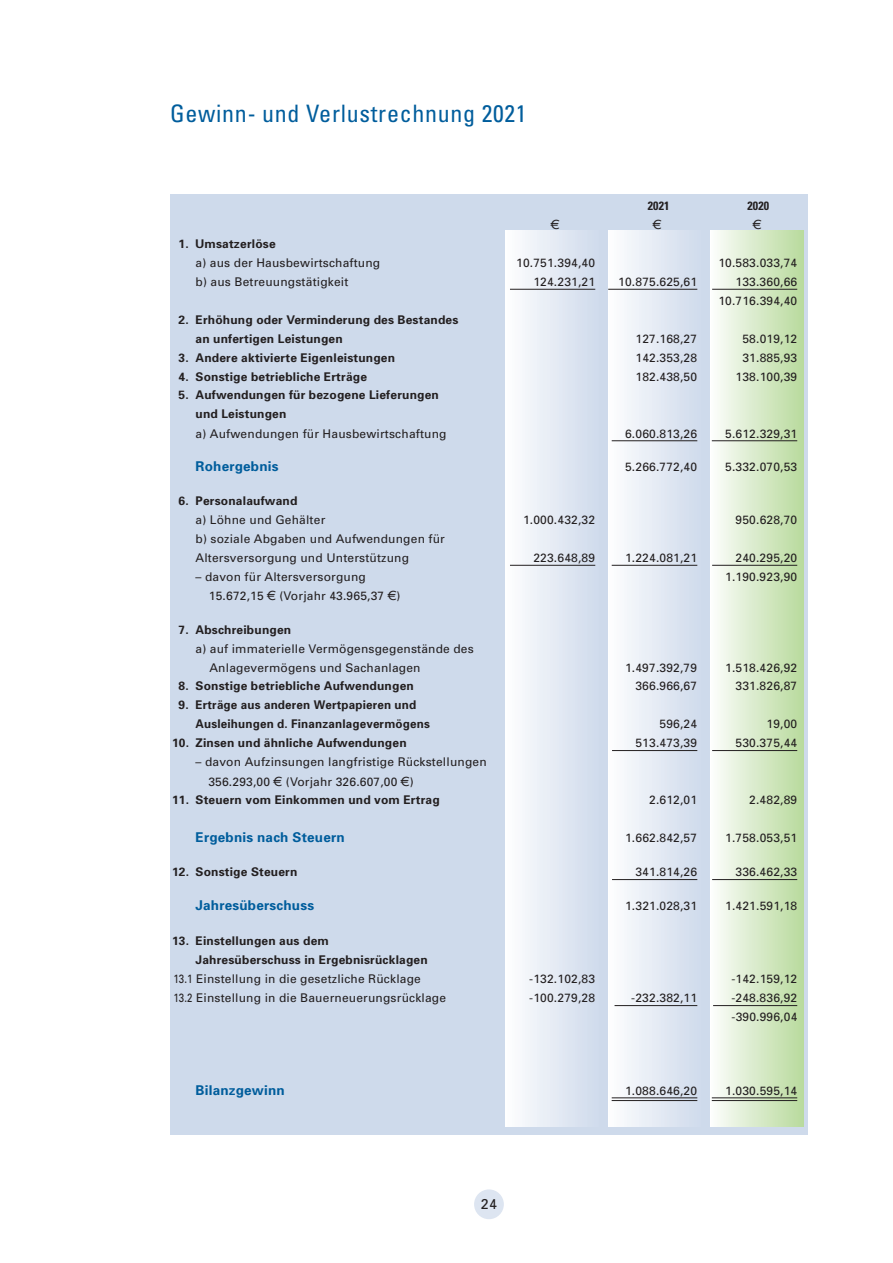
<style>
.page{position:relative;width:893px;height:1263px;background:#fff}
.page>*{position:absolute;margin:0;border:0;box-sizing:border-box;transform-origin:0 0}
.t1{font:condensed 24px "Univers";letter-spacing:.03em;color:#005d9c}
.t2{font:14.25px "Univers";color:#231f20}
.t3{font:700 13.5px "Univers";letter-spacing:.015em;color:#005d9c}
.t4{font:12px/18.8px "Univers";letter-spacing:.015em;color:#231f20}
.t5{font:700 12px/18.8px "Univers";letter-spacing:.015em;color:#231f20}
.t6{font:12px "Univers";letter-spacing:.015em;color:#231f20;scale:.8 1}
.t7{font:700 condensed 12px "Univers";letter-spacing:.015em;color:#231f20}
.t8{font:12px "LT Euro Money";color:#231f20}
.s1{font-family:"LT Euro Money"}
</style>
<div class="page">
<div style="left:474px;top:1189px;width:30px;height:30px;background:#dde5f1;border-radius:50%"></div>
<div style="left:170px;top:194px;width:638px;height:941px;background:#cedaeb"></div>
<div style="left:710px;top:231px;width:94px;height:896px;background:linear-gradient(to right,#fcfdfc,#b8da9d)"></div>
<div style="left:608px;top:231px;width:94px;height:896px;background:linear-gradient(to right,#fdfefe,#cfdaec)"></div>
<div style="left:506px;top:231px;width:93px;height:896px;background:linear-gradient(to right,#fefefe,#cfdaec)"></div>
<hr style="left:510px;top:289px;width:85px;height:1px;background:#231f20">
<hr style="left:608px;top:289px;width:89px;height:1px;background:#231f20">
<hr style="left:712px;top:289px;width:85px;height:1px;background:#231f20">
<hr style="left:612px;top:440px;width:85px;height:1px;background:#231f20">
<hr style="left:712px;top:440px;width:85px;height:1px;background:#231f20">
<hr style="left:510px;top:565px;width:85px;height:1px;background:#231f20">
<hr style="left:612px;top:565px;width:85px;height:1px;background:#231f20">
<hr style="left:712px;top:565px;width:85px;height:1px;background:#231f20">
<hr style="left:612px;top:750px;width:85px;height:1px;background:#231f20">
<hr style="left:712px;top:750px;width:85px;height:1px;background:#231f20">
<hr style="left:612px;top:879px;width:85px;height:1px;background:#231f20">
<hr style="left:712px;top:879px;width:85px;height:1px;background:#231f20">
<hr style="left:615px;top:1005px;width:82px;height:1px;background:#231f20">
<hr style="left:713px;top:1005px;width:84px;height:1px;background:#231f20">
<hr style="left:612px;top:1097px;width:85px;height:1px;background:#231f20">
<hr style="left:712px;top:1097px;width:85px;height:1px;background:#231f20">
<hr style="left:612px;top:1100px;width:85px;height:1px;background:#231f20">
<hr style="left:712px;top:1100px;width:85px;height:1px;background:#231f20">
<h1 class="t1" style="left:170px;top:98px;width:358px">Gewinn- und Verlustrechnung 2021</h1>
<p class="t7" style="left:648px;top:198px;width:23px">2021</p>
<p class="t7" style="left:747px;top:198px;width:23px">2020</p>
<p class="t8" style="left:551px;top:218px;width:10px">.</p>
<p class="t8" style="left:653px;top:218px;width:10px">.</p>
<p class="t8" style="left:753px;top:218px;width:10px">.</p>
<p class="t5" style="left:179px;top:234px;width:99px">1. Umsatzerlöse</p>
<p class="t4" style="left:196px;top:253px;width:186px">a) aus der Hausbewirtschaftung</p>
<p class="t4" style="left:516px;top:253px;width:80px">10.751.394,40</p>
<p class="t4" style="left:718px;top:253px;width:80px">10.583.033,74</p>
<p class="t4" style="left:196px;top:272px;width:154px">b) aus Betreuungstätigkeit</p>
<p class="t4" style="left:533px;top:272px;width:63px">124.231,21</p>
<p class="t4" style="left:618px;top:272px;width:80px">10.875.625,61</p>
<p class="t4" style="left:718px;top:272px;width:80px;text-align:right">133.360,66<br>10.716.394,40</p>
<p class="t5" style="left:196px;top:309px;width:264px;line-height:19.5px;text-indent:-17px">2. Erhöhung oder Verminderung des Bestandes an unfertigen Leistungen</p>
<p class="t4" style="left:635px;top:329px;width:63px">127.168,27</p>
<p class="t4" style="left:742px;top:329px;width:56px">58.019,12</p>
<p class="t5" style="left:179px;top:348px;width:218px">3. Andere aktivierte Eigenleistungen</p>
<p class="t4" style="left:635px;top:348px;width:63px">142.353,28</p>
<p class="t4" style="left:742px;top:348px;width:56px">31.885,93</p>
<p class="t5" style="left:179px;top:366px;width:190px">4. Sonstige betriebliche Erträge</p>
<p class="t4" style="left:635px;top:367px;width:63px">182.438,50</p>
<p class="t4" style="left:736px;top:367px;width:63px">138.100,39</p>
<p class="t5" style="left:196px;top:385px;width:245px;text-indent:-17px">5. Aufwendungen für bezogene Lieferungen und Leistungen</p>
<p class="t4" style="left:196px;top:424px;width:252px">a) Aufwendungen für Hausbewirtschaftung</p>
<p class="t4" style="left:625px;top:424px;width:74px">6.060.813,26</p>
<p class="t4" style="left:725px;top:424px;width:74px">5.612.329,31</p>
<p class="t3" style="left:196px;top:458px;width:85px">Rohergebnis</p>
<p class="t4" style="left:625px;top:457px;width:74px">5.266.772,40</p>
<p class="t4" style="left:725px;top:457px;width:74px">5.332.070,53</p>
<p class="t5" style="left:179px;top:491px;width:120px">6. Personalaufwand</p>
<p class="t4" style="left:196px;top:510px;width:131px">a) Löhne und Gehälter</p>
<p class="t4" style="left:523px;top:510px;width:74px">1.000.432,32</p>
<p class="t4" style="left:736px;top:510px;width:63px">950.628,70</p>
<p class="t4" style="left:196px;top:528px;width:251px;line-height:19.5px">b) soziale Abgaben und Aufwendungen für<br>Altersversorgung und Unterstützung</p>
<p class="t4" style="left:533px;top:548px;width:63px">223.648,89</p>
<p class="t4" style="left:625px;top:548px;width:74px">1.224.081,21</p>
<p class="t4" style="left:735px;top:548px;width:63px">240.295,20</p>
<p class="t4" style="left:196px;top:567px;width:172px">– davon für Altersversorgung</p>
<p class="t4" style="left:725px;top:567px;width:74px">1.190.923,90</p>
<p class="t4" style="left:209px;top:586px;width:193px">15.672,15 <span class="s1">.</span> (Vorjahr 43.965,37 <span class="s1">.</span>)</p>
<p class="t5" style="left:179px;top:620px;width:114px">7. Abschreibungen</p>
<p class="t4" style="left:209px;top:639px;width:266px;text-indent:-14px">a) auf immaterielle Vermögensgegenstände des<br>Anlagevermögens und Sachanlagen</p>
<p class="t4" style="left:625px;top:658px;width:74px">1.497.392,79</p>
<p class="t4" style="left:725px;top:658px;width:74px">1.518.426,92</p>
<p class="t5" style="left:179px;top:676px;width:237px">8. Sonstige betriebliche Aufwendungen</p>
<p class="t4" style="left:635px;top:676px;width:63px">366.966,67</p>
<p class="t4" style="left:735px;top:676px;width:63px">331.826,87</p>
<p class="t5" style="left:196px;top:695px;width:236px;text-indent:-17px">9. Erträge aus anderen Wertpapieren und<br>Ausleihungen d. Finanzanlagevermögens</p>
<p class="t4" style="left:659px;top:714px;width:39px">596,24</p>
<p class="t4" style="left:766px;top:714px;width:32px">19,00</p>
<p class="t5" style="left:172px;top:733px;width:236px">10. Zinsen und ähnliche Aufwendungen</p>
<p class="t4" style="left:635px;top:733px;width:63px">513.473,39</p>
<p class="t4" style="left:736px;top:733px;width:63px">530.375,44</p>
<p class="t4" style="left:208px;top:752px;width:280px;line-height:19.5px;text-indent:-13px">– davon Aufzinsungen langfristige Rückstellungen<br>356.293,00 <span class="s1">.</span> (Vorjahr 326.607,00 <span class="s1">.</span>)</p>
<p class="t5" style="left:172px;top:790px;width:269px">11. Steuern vom Einkommen und vom Ertrag</p>
<p class="t4" style="left:649px;top:790px;width:49px">2.612,01</p>
<p class="t4" style="left:749px;top:790px;width:49px">2.482,89</p>
<p class="t3" style="left:196px;top:828px;width:151px">Ergebnis nach Steuern</p>
<p class="t4" style="left:625px;top:828px;width:74px">1.662.842,57</p>
<p class="t4" style="left:725px;top:828px;width:74px">1.758.053,51</p>
<p class="t5" style="left:172px;top:862px;width:127px">12. Sonstige Steuern</p>
<p class="t4" style="left:635px;top:862px;width:63px">341.814,26</p>
<p class="t4" style="left:736px;top:862px;width:63px">336.462,33</p>
<p class="t3" style="left:196px;top:897px;width:120px">Jahresüberschuss</p>
<p class="t4" style="left:625px;top:896px;width:74px">1.321.028,31</p>
<p class="t4" style="left:725px;top:896px;width:74px">1.421.591,18</p>
<p class="t5" style="left:196px;top:931px;width:234px;text-indent:-23px">13. Einstellungen aus dem<br>Jahresüberschuss in Ergebnisrücklagen</p>
<p class="t6" style="left:173px;top:971px;width:311px">13.1 Einstellung in die gesetzliche Rücklage</p>
<p class="t4" style="left:529px;top:969px;width:67px">-132.102,83</p>
<p class="t4" style="left:731px;top:969px;width:67px">-142.159,12</p>
<p class="t6" style="left:173px;top:991px;width:342px">13.2 Einstellung in die Bauerneuerungsrücklage</p>
<p class="t4" style="left:529px;top:988px;width:67px">-100.279,28</p>
<p class="t4" style="left:631px;top:988px;width:67px">-232.382,11</p>
<p class="t4" style="left:731px;top:988px;width:67px">-248.836,92 -390.996,04</p>
<p class="t3" style="left:196px;top:1081px;width:91px">Bilanzgewinn</p>
<p class="t4" style="left:625px;top:1081px;width:74px">1.088.646,20</p>
<p class="t4" style="left:725px;top:1081px;width:74px">1.030.595,14</p>
<p class="t2" style="left:481px;top:1195px;width:18px">24</p>
</div>
